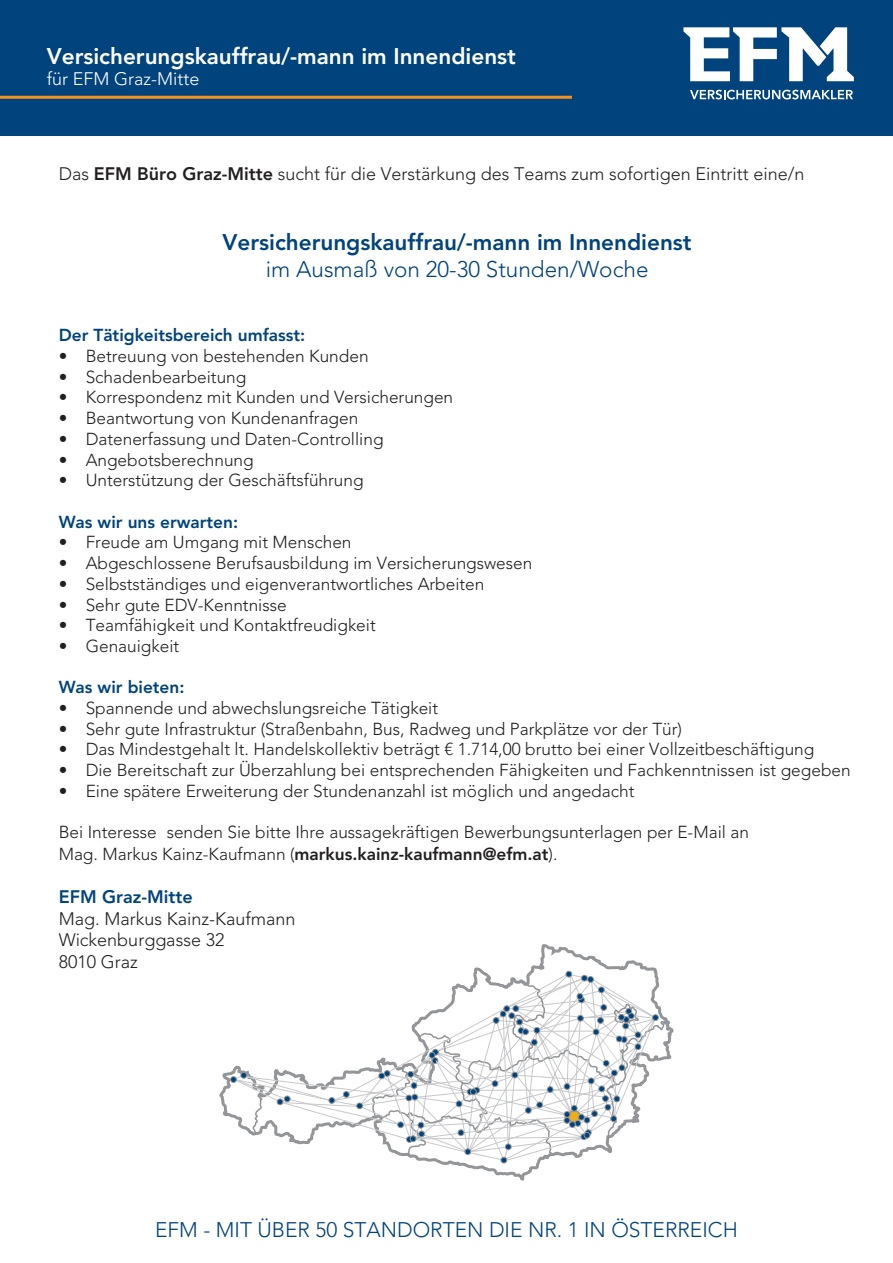
<style>
.page{position:relative;width:893px;height:1263px;background:#fff}
.page>*{position:absolute;margin:0;border:0;box-sizing:border-box;transform-origin:0 0}
.t1{font:800 22.5px "Avenir LT";color:#fff}
.t2{font:800 22.5px "Avenir LT";color:#01437c}
.t3{font:300 22.5px "Avenir LT";color:#01437c}
.t4{font:300 21px "Avenir LT";color:#01437c}
.t5{font:300 18px "Avenir LT";color:#231f20}
.t6{font:300 18px "Avenir LT";color:#fff}
.t7{font:800 18px "Avenir LT";color:#01437c}
.t8{font:300 17.25px/21.6px "Avenir LT";color:#231f20}
.t9{font:800 17.25px "Avenir LT";color:#01437c}
.s1{font-weight:800}
</style>
<div class="page">
<svg style="left:219px;top:1021px;width:454px;height:159px"></svg>
<svg style="left:474px;top:944px;width:195px;height:212px"></svg>
<div style="left:652px;top:1014px;width:7px;height:7px;border:1px solid #939598;border-radius:50%"></div>
<div style="left:230px;top:1076px;width:7px;height:7px;border:1px solid #939598;border-radius:50%"></div>
<svg style="left:231px;top:971px;width:427px;height:192px"></svg>
<div style="left:456px;top:1100px;width:6px;height:7px;border:1px solid #939598;border-radius:50%"></div>
<div style="left:0;top:0;width:893px;height:135px;background:#01437c"></div>
<svg style="left:690px;top:90px;width:163px;height:9px"></svg>
<svg style="left:683px;top:27px;width:171px;height:54px"></svg>
<hr style="left:0;top:96px;width:572px;height:3px;background:#f6911e">
<p class="t1" style="left:47px;top:43px;width:471px">Versicherungskauffrau/-mann im Innendienst</p>
<p class="t6" style="left:47px;top:69px;width:154px">für EFM Graz-Mitte</p>
<p class="t5" style="left:59px;top:163px;width:747px">Das <span class="s1">EFM Büro Graz-Mitte</span> sucht für die Verstärkung des Teams zum sofortigen Eintritt eine/n</p>
<p class="t2" style="left:222px;top:229px;width:471px">Versicherungskauffrau/-mann im Innendienst</p>
<p class="t3" style="left:266px;top:256px;width:384px">im Ausmaß von 20-30 Stunden/Woche</p>
<p class="t9" style="left:59px;top:325px;width:248px">Der Tätigkeitsbereich umfasst:</p>
<p class="t8" style="left:59px;top:345px;width:311px">• Betreuung von bestehenden Kunden</p>
<p class="t8" style="left:59px;top:366px;width:189px">• Schadenbearbeitung</p>
<p class="t8" style="left:59px;top:387px;width:396px">• Korrespondenz mit Kunden und Versicherungen</p>
<p class="t8" style="left:59px;top:407px;width:301px">• Beantwortung von Kundenanfragen</p>
<p class="t8" style="left:59px;top:428px;width:326px">• Datenerfassung und Daten-Controlling</p>
<p class="t8" style="left:59px;top:449px;width:197px">• Angebotsberechnung</p>
<p class="t8" style="left:59px;top:470px;width:306px">• Unterstützung der Geschäftsführung</p>
<p class="t9" style="left:59px;top:511px;width:181px">Was wir uns erwarten:</p>
<p class="t8" style="left:59px;top:532px;width:294px">• Freude am Umgang mit Menschen</p>
<p class="t8" style="left:59px;top:552px;width:475px">• Abgeschlossene Berufsausbildung im Versicherungswesen</p>
<p class="t8" style="left:59px;top:573px;width:427px">• Selbstständiges und eigenverantwortliches Arbeiten</p>
<p class="t8" style="left:59px;top:594px;width:230px">• Sehr gute EDV-Kenntnisse</p>
<p class="t8" style="left:59px;top:614px;width:319px">• Teamfähigkeit und Kontaktfreudigkeit</p>
<p class="t8" style="left:59px;top:635px;width:122px">• Genauigkeit</p>
<p class="t9" style="left:59px;top:677px;width:127px">Was wir bieten:</p>
<p class="t8" style="left:59px;top:697px;width:381px">• Spannende und abwechslungsreiche Tätigkeit</p>
<p class="t8" style="left:59px;top:718px;width:625px">• Sehr gute Infrastruktur (Straßenbahn, Bus, Radweg und Parkplätze vor der Tür)</p>
<p class="t8" style="left:59px;top:739px;width:757px">• Das Mindestgehalt lt. Handelskollektiv beträgt € 1.714,00 brutto bei einer Vollzeitbeschäftigung</p>
<p class="t8" style="left:59px;top:759px;width:793px">• Die Bereitschaft zur Überzahlung bei entsprechenden Fähigkeiten und Fachkenntnissen ist gegeben</p>
<p class="t8" style="left:59px;top:780px;width:577px">• Eine spätere Erweiterung der Stundenanzahl ist möglich und angedacht</p>
<p class="t8" style="left:59px;top:821px;width:692px">Bei Interesse senden Sie bitte Ihre aussagekräftigen Bewerbungsunterlagen per E-Mail an<br>Mag. Markus Kainz-Kaufmann (<span class="s1">markus.kainz-kaufmann@efm.at</span>).</p>
<p class="t7" style="left:59px;top:886px;width:136px">EFM Graz-Mitte</p>
<p class="t5" style="left:59px;top:908px;width:238px">Mag. Markus Kainz-Kaufmann</p>
<p class="t5" style="left:59px;top:929px;width:167px">Wickenburggasse 32</p>
<p class="t5" style="left:59px;top:951px;width:81px">8010 Graz</p>
<p class="t4" style="left:155px;top:1218px;width:584px">EFM - MIT ÜBER 50 STANDORTEN DIE NR. 1 IN ÖSTERREICH</p>
</div>
